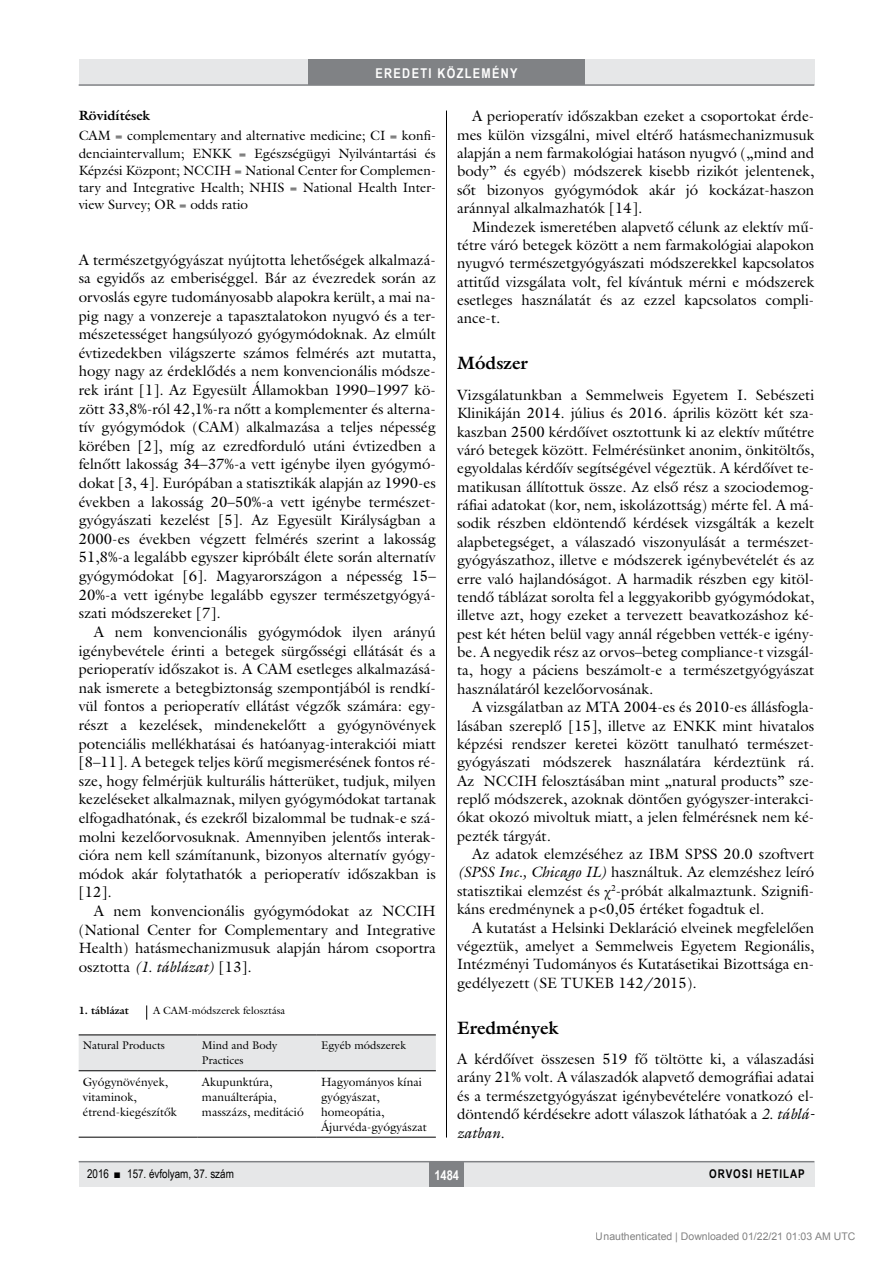
<style>
.page{position:relative;width:893px;height:1263px;background:#fff}
.page>*{position:absolute;margin:0;border:0;box-sizing:border-box;transform-origin:0 0}
.alcimbold{font:700 18px "Galliard Reg";color:#000}
.Body_Text{font:15px/18.3px "Galliard Reg";color:#000;text-align:justify}
.Body_tompa{font:15px/18.3px "Galliard Reg";color:#000;text-align:justify}
.tompa_9_11{font:13.5px/17.1px "Galliard Reg";color:#000}
.t1{font:700 13.5px "Arial Narrow";letter-spacing:.1em;color:#fff}
.roviditesek_cim{font:700 13.5px "Galliard Reg";color:#000}
.tabla{font:12px/15px "Galliard Reg";color:#000}
.t2{font:12px "Arial Narrow";color:#000}
.t3{font:700 12px "Arial Narrow";letter-spacing:.08em;color:#000}
.tablafej{font:11.25px/15px "Galliard Reg";color:#000}
.t4{font:10.5px "Arial";color:rgb(0 0 0/.5)}
.kepalairas2{font:10.5px "Galliard Reg";color:#000}
.kepalairas1{font:700 10.5px "Galliard Reg";color:#000}
.s1{font-style:italic}
.s2{font-family:"Garamond Premr Pro"}
</style>
<div class="page">
<div style="left:79px;top:1161px;width:735px;height:25px;background:#e6e7e8"></div>
<hr style="left:79px;top:1161px;width:735px;height:1px;background:#808285">
<div style="left:430px;top:1161px;width:34px;height:25px;background:#808285"></div>
<div style="left:79px;top:60px;width:735px;height:25px;background:#e6e7e8"></div>
<div style="left:308px;top:60px;width:277px;height:25px;background:#808285"></div>
<hr style="left:79px;top:84px;width:735px;height:2px;background:#808285">
<hr style="left:446px;top:111px;width:1px;height:1026px;background:#000">
<svg style="left:146px;top:1005px;width:1px;height:15px"></svg>
<div style="left:79px;top:1035px;width:357px;height:35px;background:#e6e7e8"></div>
<hr style="left:79px;top:1137px;width:119px;height:1px;background:#000">
<hr style="left:198px;top:1137px;width:119px;height:1px;background:#000">
<hr style="left:317px;top:1137px;width:119px;height:1px;background:#000">
<hr style="left:79px;top:1034px;width:119px;height:1px;background:#000">
<hr style="left:198px;top:1034px;width:119px;height:1px;background:#000">
<hr style="left:317px;top:1034px;width:119px;height:1px;background:#000">
<hr style="left:79px;top:1070px;width:119px;height:1px;background:#000">
<hr style="left:198px;top:1070px;width:119px;height:1px;background:#000">
<hr style="left:317px;top:1070px;width:119px;height:1px;background:#000">
<p class="t1" style="left:375px;top:63px;width:144px">EREDETI KÖZLEMÉNY</p>
<p class="roviditesek_cim" style="left:79px;top:107px;width:73px">Rövidítések</p>
<p class="tompa_9_11" style="left:79px;top:127px;width:359px">CAM = complementary and alternative medicine; CI = konfi&shy;denciaintervallum; ENKK = Egészségügyi Nyilvántartási és Képzési Központ; NCCIH = National Center for Complemen&shy;tary and Integrative Health; NHIS = National Health Inter&shy;view Survey; OR = odds ratio</p>
<p class="Body_tompa" style="left:79px;top:250px;width:359px">A természetgyógyászat nyújtotta lehetőségek alkalmazá&shy;sa egyidős az emberiséggel. Bár az évezredek során az orvoslás egyre tudományosabb alapokra került, a mai na&shy;pig nagy a vonzereje a tapasztalatokon nyugvó és a ter&shy;mészetességet hangsúlyozó gyógymódoknak. Az elmúlt évtizedekben világszerte számos felmérés azt mutatta, hogy nagy az érdeklődés a nem konvencionális módsze&shy;rek iránt [1]. Az Egyesült Államokban 1990–1997 kö&shy;zött 33,8%-ról 42,1%-ra nőtt a komplementer és alterna&shy;tív gyógymódok (CAM) alkalmazása a teljes népesség körében [2], míg az ezredforduló utáni évtizedben a felnőtt lakosság 34–37%-a vett igénybe ilyen gyógymó&shy;dokat [3, 4]. Európában a statisztikák alapján az 1990-es években a lakosság 20–50%-a vett igénybe természet&shy;gyógyászati kezelést [5]. Az Egyesült Királyságban a 2000-es években végzett felmérés szerint a lakosság 51,8%-a legalább egyszer kipróbált élete során alternatív gyógymódokat [6]. Magyarországon a népesség 15– 20%-a vett igénybe legalább egyszer természetgyógyá&shy;szati módszereket [7].</p>
<p class="Body_Text" style="left:79px;top:622px;width:359px;text-indent:15px">A nem konvencionális gyógymódok ilyen arányú igénybevétele érinti a betegek sürgősségi ellátását és a perioperatív időszakot is. A CAM esetleges alkalmazásá&shy;nak ismerete a betegbiztonság szempontjából is rendkí&shy;vül fontos a perioperatív ellátást végzők számára: egy&shy;részt a kezelések, mindenekelőtt a gyógynövények potenciális mellékhatásai és hatóanyag-interakciói miatt [8–11]. A betegek teljes körű megismerésének fontos ré&shy;sze, hogy felmérjük kulturális hátterüket, tudjuk, milyen kezeléseket alkalmaznak, milyen gyógymódokat tartanak elfogadhatónak, és ezekről bizalommal be tudnak-e szá&shy;molni kezelőorvosuknak. Amennyiben jelentős interak&shy;cióra nem kell számítanunk, bizonyos alternatív gyógy&shy;módok akár folytathatók a perioperatív időszakban is [12].</p>
<p class="Body_Text" style="left:79px;top:901px;width:359px;text-indent:15px">A nem konvencionális gyógymódokat az NCCIH (National Center for Complementary and Integrative Health) hatásmechanizmusuk alapján három csoportra osztotta <span class="s1">(1. táblázat)</span> [13].</p>
<p class="kepalairas1" style="left:79px;top:1003px;width:52px">1. táblázat</p>
<p class="kepalairas2" style="left:153px;top:1004px;width:133px">A CAM-módszerek felosztása</p>
<p class="tablafej" style="left:83px;top:1038px;width:84px">Natural Products</p>
<p class="tablafej" style="left:202px;top:1038px;width:77px">Mind and Body<br>Practices</p>
<p class="tablafej" style="left:321px;top:1038px;width:86px">Egyéb módszerek</p>
<p class="tabla" style="left:83px;top:1074px;width:95px">Gyógynövények, vitaminok, étrend-kiegészítők</p>
<p class="tabla" style="left:202px;top:1074px;width:103px">Akupunktúra, manuálterápia, masszázs, meditáció</p>
<p class="tabla" style="left:321px;top:1074px;width:107px">Hagyományos kínai gyógyászat, homeopátia,<br>Ájurvéda-gyógyászat</p>
<p class="Body_Text" style="left:457px;top:107px;width:359px;text-indent:15px">A perioperatív időszakban ezeket a csoportokat érde&shy;mes külön vizsgálni, mivel eltérő hatásmechanizmusuk alapján a nem farmakológiai hatáson nyugvó („mind and body” és egyéb) módszerek kisebb rizikót jelentenek, sőt bizonyos gyógymódok akár jó kockázat-haszon aránnyal alkalmazhatók [14].</p>
<p class="Body_Text" style="left:457px;top:217px;width:359px;text-align:left;text-indent:15px">Mindezek ismeretében alapvető célunk az elektív mű&shy;tétre váró betegek között a nem farmakológiai alapokon nyugvó természetgyógyászati módszerekkel kapcsolatos attitűd vizsgálata volt, fel kívántuk mérni e módszerek esetleges használatát és az ezzel kapcsolatos compli-- ance-t.</p>
<p class="alcimbold" style="left:457px;top:352px;width:72px">Módszer</p>
<p class="Body_tompa" style="left:457px;top:385px;width:359px">Vizsgálatunkban a Semmelweis Egyetem I. Sebészeti Klinikáján 2014. július és 2016. április között két sza&shy;kaszban 2500 kérdőívet osztottunk ki az elektív műtétre váró betegek között. Felmérésünket anonim, önkitöltős, egyoldalas kérdőív segítségével végeztük. A kérdőívet te&shy;matikusan állítottuk össze. Az első rész a szociodemog&shy;ráfiai adatokat (kor, nem, iskolázottság) mérte fel. A má&shy;sodik részben eldöntendő kérdések vizsgálták a kezelt alapbetegséget, a válaszadó viszonyulását a természet&shy;gyógyászathoz, illetve e módszerek igénybevételét és az erre való hajlandóságot. A harmadik részben egy kitöl&shy;tendő táblázat sorolta fel a leggyakoribb gyógymódokat, illetve azt, hogy ezeket a tervezett beavatkozáshoz ké&shy;pest két héten belül vagy annál régebben vették-e igény&shy;be. A negyedik rész az orvos–beteg compliance-t vizsgál&shy;ta, hogy a páciens beszámolt-e a természetgyógyászat használatáról kezelőorvosának.</p>
<p class="Body_Text" style="left:457px;top:698px;width:359px;text-align:left;text-indent:15px">A vizsgálatban az MTA 2004-es és 2010-es állásfogla&shy;lásában szereplő [15], illetve az ENKK mint hivatalos képzési rendszer keretei között tanulható természet&shy;gyógyászati módszerek használatára kérdeztünk rá.<br>Az NCCIH felosztásában mint „natural products” sze&shy;replő módszerek, azoknak döntően gyógyszer-interakci&shy;ókat okozó mivoltuk miatt, a jelen felmérésnek nem ké&shy;pezték tárgyát.</p>
<p class="Body_Text" style="left:457px;top:845px;width:359px;text-indent:15px">Az adatok elemzéséhez az IBM SPSS 20.0 szoftvert <span class="s1">(SPSS Inc., Chicago IL)</span> használtuk. Az elemzéshez leíró statisztikai elemzést és <span class="s2">χ</span><sup>2</sup>-próbát alkalmaztunk. Szignifi&shy;káns eredménynek a p&lt;0,05 értéket fogadtuk el.</p>
<p class="Body_Text" style="left:457px;top:918px;width:359px;text-indent:15px">A kutatást a Helsinki Deklaráció elveinek megfelelően végeztük, amelyet a Semmelweis Egyetem Regionális, Intézményi Tudományos és Kutatásetikai Bizottsága en&shy;gedélyezett (SE TUKEB 142/2015).</p>
<p class="alcimbold" style="left:457px;top:1016px;width:103px">Eredmények</p>
<p class="Body_tompa" style="left:457px;top:1049px;width:359px">A kérdőívet összesen 519 fő töltötte ki, a válaszadási arány 21% volt. A válaszadók alapvető demográfiai adatai és a természetgyógyászat igénybevételére vonatkozó el&shy;döntendő kérdésekre adott válaszok láthatóak a <span class="s1">2. táblá&shy;zatban.</span></p>
<p class="t2" style="left:87px;top:1165px;width:148px">2016 ■ 157. évfolyam, 37. szám</p>
<p class="t1" style="left:434px;top:1165px;width:26px">1484</p>
<p class="t3" style="left:709px;top:1165px;width:97px">ORVOSI HETILAP</p>
<p class="t4" style="left:596px;top:1231px;width:261px">Unauthenticated | Downloaded 01/22/21 01:03 AM UTC</p>
</div>
